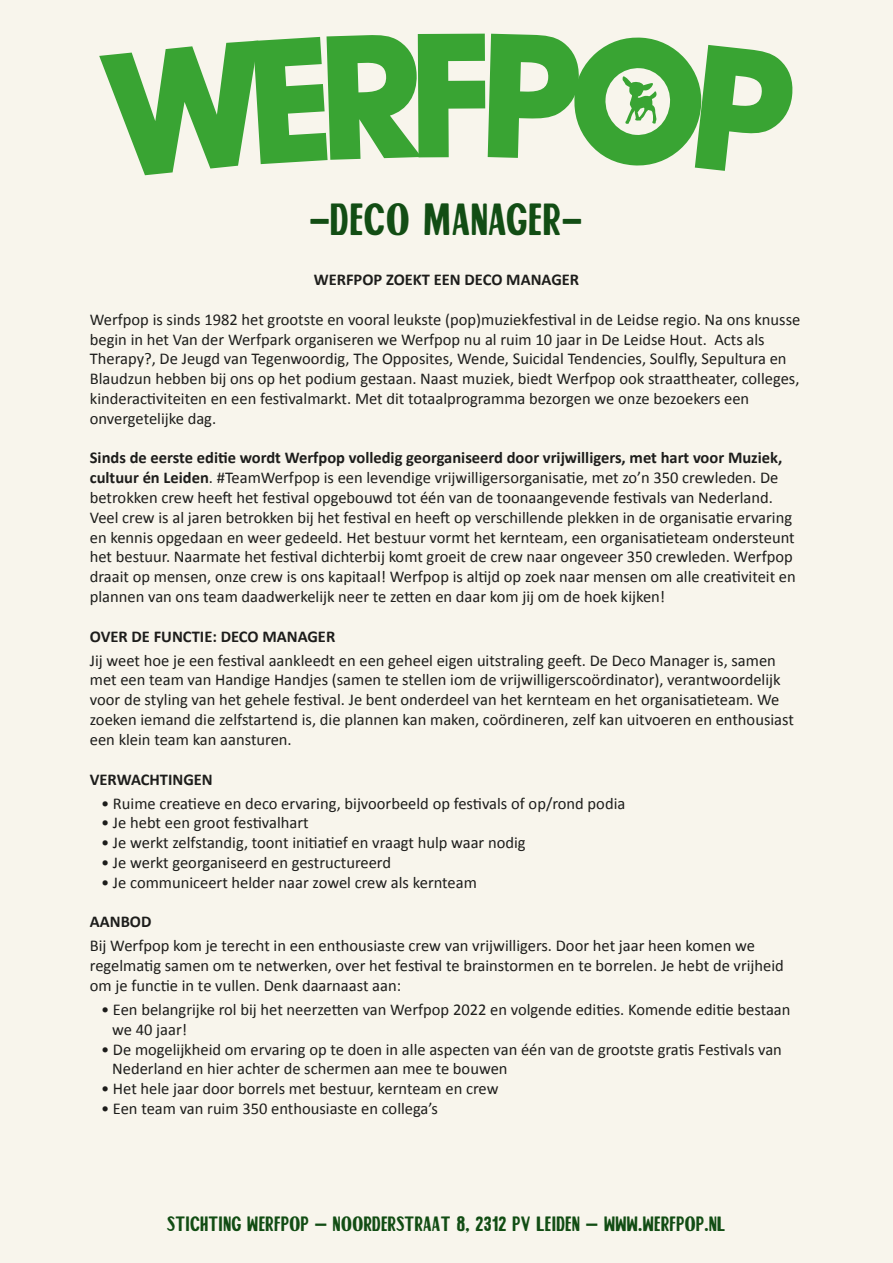
<style>
.page{position:relative;width:893px;height:1263px;background:#f8f5ec}
.page>*{position:absolute;margin:0;border:0;box-sizing:border-box;transform-origin:0 0}
.t1{font:45px "Onehunga Sans";letter-spacing:.02em;color:#124d14}
.t2{font:20.7px "Onehunga Sans";letter-spacing:.02em;color:#124d14}
.t3{font:16.5px/19.8px "Calibri";color:#1d1d1b}
.t4{font:700 16.5px "Calibri";color:#1d1d1b}
.s1{font-weight:700}
</style>
<div class="page">
<svg style="left:99px;top:34px;width:694px;height:141px"></svg>
<h1 class="t1" style="left:309px;top:198px;width:274px">–DECO MANAGER–</h1>
<p class="t4" style="left:314px;top:269px;width:267px">WERFPOP ZOEKT EEN DECO MANAGER</p>
<p class="t3" style="left:90px;top:309px;width:712px">Werfpop is sinds 1982 het grootste en vooral leukste (pop)muziekfestival in de Leidse regio. Na ons knusse begin in het Van der Werfpark organiseren we Werfpop nu al ruim 10 jaar in De Leidse Hout. Acts als Therapy?, De Jeugd van Tegenwoordig, The Opposites, Wende, Suicidal Tendencies, Soulfly, Sepultura en Blaudzun hebben bij ons op het podium gestaan. Naast muziek, biedt Werfpop ook straattheater, colleges, kinderactiviteiten en een festivalmarkt. Met dit totaalprogramma bezorgen we onze bezoekers een onvergetelijke dag.</p>
<p class="t3" style="left:90px;top:447px;width:707px"><span class="s1">Sinds de eerste editie wordt Werfpop volledig georganiseerd door vrijwilligers, met hart voor Muziek, cultuur én Leiden</span>. #TeamWerfpop is een levendige vrijwilligersorganisatie, met zo’n 350 crewleden. De betrokken crew heeft het festival opgebouwd tot één van de toonaangevende festivals van Nederland.<br>Veel crew is al jaren betrokken bij het festival en heeft op verschillende plekken in de organisatie ervaring en kennis opgedaan en weer gedeeld. Het bestuur vormt het kernteam, een organisatieteam ondersteunt het bestuur. Naarmate het festival dichterbij komt groeit de crew naar ongeveer 350 crewleden. Werfpop draait op mensen, onze crew is ons kapitaal! Werfpop is altijd op zoek naar mensen om alle creativiteit en plannen van ons team daadwerkelijk neer te zetten en daar kom jij om de hoek kijken!</p>
<p class="t4" style="left:90px;top:626px;width:247px">OVER DE FUNCTIE: DECO MANAGER</p>
<p class="t3" style="left:90px;top:649px;width:706px">Jij weet hoe je een festival aankleedt en een geheel eigen uitstraling geeft. De Deco Manager is, samen met een team van Handige Handjes (samen te stellen iom de vrijwilligerscoördinator), verantwoordelijk voor de styling van het gehele festival. Je bent onderdeel van het kernteam en het organisatieteam. We zoeken iemand die zelfstartend is, die plannen kan maken, coördineren, zelf kan uitvoeren en enthousiast een klein team kan aansturen.</p>
<p class="t4" style="left:90px;top:769px;width:124px">VERWACHTINGEN</p>
<p class="t3" style="left:101px;top:792px;width:526px">• Ruime creatieve en deco ervaring, bijvoorbeeld op festivals of op/rond podia</p>
<p class="t3" style="left:101px;top:812px;width:209px">• Je hebt een groot festivalhart</p>
<p class="t3" style="left:101px;top:832px;width:426px">• Je werkt zelfstandig, toont initiatief en vraagt hulp waar nodig</p>
<p class="t3" style="left:101px;top:852px;width:292px">• Je werkt georganiseerd en gestructureerd</p>
<p class="t3" style="left:101px;top:871px;width:377px">• Je communiceert helder naar zowel crew als kernteam</p>
<p class="t4" style="left:90px;top:911px;width:63px">AANBOD</p>
<p class="t3" style="left:90px;top:935px;width:695px">Bij Werfpop kom je terecht in een enthousiaste crew van vrijwilligers. Door het jaar heen komen we regelmatig samen om te netwerken, over het festival te brainstormen en te borrelen. Je hebt de vrijheid om je functie in te vullen. Denk daarnaast aan:</p>
<p class="t3" style="left:112px;top:999px;width:680px;text-indent:-11px">• Een belangrijke rol bij het neerzetten van Werfpop 2022 en volgende edities. Komende editie bestaan we 40 jaar!</p>
<p class="t3" style="left:112px;top:1038px;width:671px;text-indent:-11px">• De mogelijkheid om ervaring op te doen in alle aspecten van één van de grootste gratis Festivals van<br>Nederland en hier achter de schermen aan mee te bouwen</p>
<p class="t3" style="left:101px;top:1078px;width:399px">• Het hele jaar door borrels met bestuur, kernteam en crew</p>
<p class="t3" style="left:101px;top:1098px;width:338px">• Een team van ruim 350 enthousiaste en collega’s</p>
<p class="t2" style="left:167px;top:1213px;width:559px">STICHTING WERFPOP - NOORDERSTRAAT 8, 2312 PV LEIDEN - WWW.WERFPOP.NL</p>
</div>
